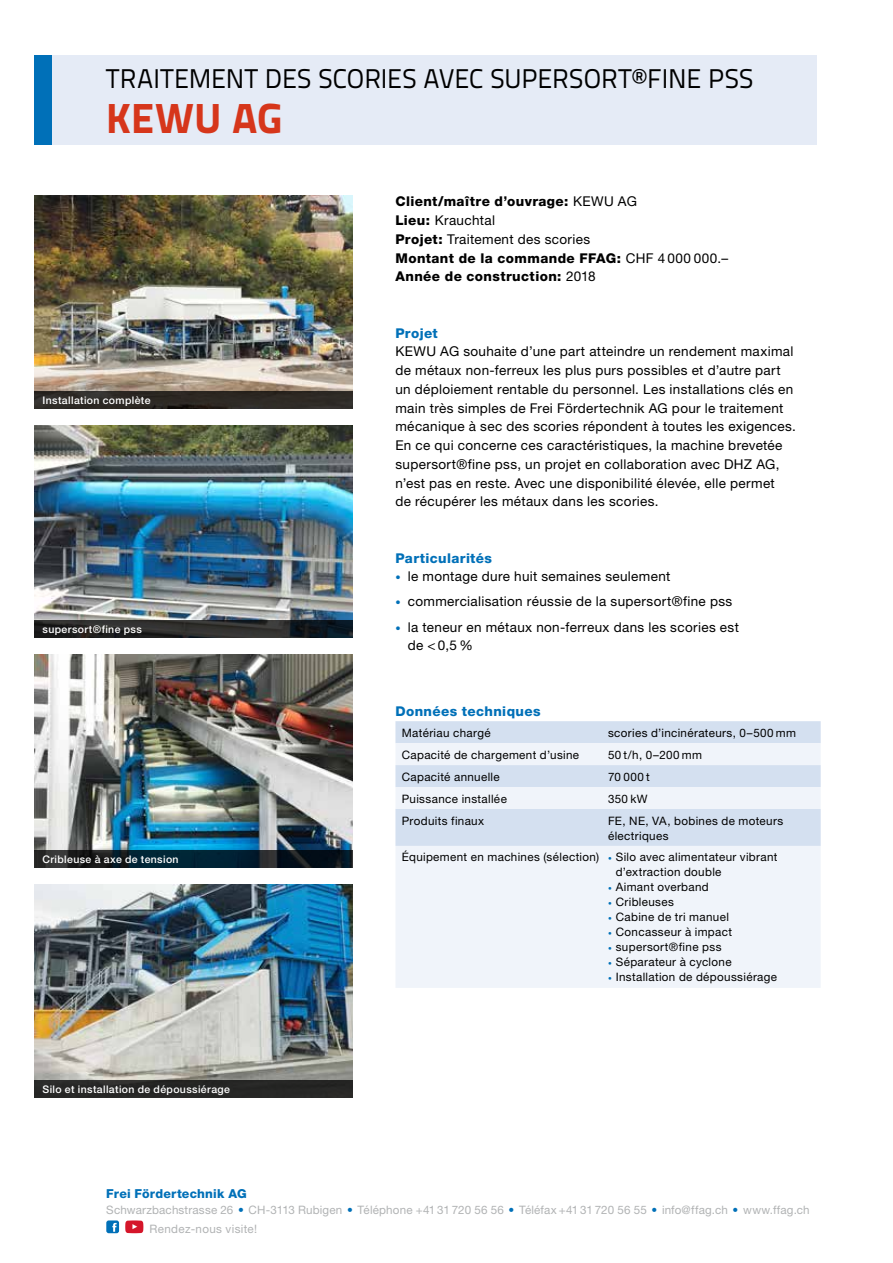
<style>
.page{position:relative;width:893px;height:1263px;background:#fff}
.page>*{position:absolute;margin:0;border:0;box-sizing:border-box;transform-origin:0 0}
.t1{font:800 42px "Titillium Text 22 L";color:#d6361b}
.t2{font:27px "Titillium Text 22 L";color:#000}
.t3{font:13.5px/18.8px "Helvetica Neue";letter-spacing:.025em;color:#000}
.t4{font:800 13.5px/18.8px "Helvetica Neue";letter-spacing:.03em;color:#000}
.t5{font:800 13.5px "Helvetica Neue";letter-spacing:.03em;color:#0070b8}
.t6{font:800 12.3px "Helvetica Neue";letter-spacing:.015em;color:#0070b8}
.t7{font:11.7px/15px "Helvetica Neue";letter-spacing:.03em;color:#000}
.t8{font:11.7px/19.2px "Helvetica Neue";letter-spacing:.015em;color:#b1b3b4}
.t9{font:500 10.5px "Helvetica Neue";letter-spacing:.035em;color:#fff}
.s1{font-weight:400}
.s2{font-size:10.5px;color:#0070b8}
.s3{font-size:7.5px;color:#0070b8}
.s4{color:#0070b8}
</style>
<div class="page">
<div style="left:34px;top:55px;width:782px;height:90px;background:#dfe7f4"></div>
<div style="left:34px;top:55px;width:17px;height:90px;background:#0070b8"></div>
<svg style="left:106px;top:1220px;width:13px;height:13px"></svg>
<svg style="left:125px;top:1220px;width:18px;height:13px"></svg>
<img style="left:34px;top:655px;width:319px;height:195px">
<img style="left:34px;top:884px;width:319px;height:196px">
<img style="left:34px;top:425px;width:319px;height:196px">
<img style="left:34px;top:196px;width:319px;height:195px">
<div style="left:34px;top:391px;width:319px;height:17px;background:#2d2924"></div>
<svg style="left:34px;top:621px;width:319px;height:17px;background:#242627"></svg>
<svg style="left:34px;top:850px;width:319px;height:17px;background:#0d1f29"></svg>
<div style="left:34px;top:1080px;width:319px;height:17px;background:#262625"></div>
<div style="left:395px;top:721px;width:426px;height:22px;background:#d4e0f0"></div>
<svg style="left:395px;top:743px;width:426px;height:245px;fill:#f0f4fa"></svg>
<h2 class="t2" style="left:106px;top:59px;width:649px">TRAITEMENT DES SCORIES AVEC SUPERSORT®FINE PSS</h2>
<h1 class="t1" style="left:106px;top:86px;width:177px">KEWU AG</h1>
<p class="t9" style="left:43px;top:394px;width:110px">Installation complète</p>
<p class="t9" style="left:43px;top:623px;width:101px">supersort®fine pss</p>
<p class="t9" style="left:43px;top:853px;width:138px">Cribleuse à axe de tension</p>
<p class="t9" style="left:43px;top:1082px;width:189px">Silo et installation de dépoussiérage</p>
<p class="t4" style="left:395px;top:192px;width:334px">Client/maître d’ouvrage: <span class="s1">KEWU AG<br></span>Lieu: <span class="s1">Krauchtal<br></span>Projet: <span class="s1">Traitement des scories<br></span>Montant de la commande FFAG: <span class="s1">CHF 4 000 000.–<br></span>Année de construction: <span class="s1">2018</span></p>
<p class="t5" style="left:395px;top:325px;width:44px">Projet</p>
<p class="t3" style="left:395px;top:342px;width:402px">KEWU AG souhaite d’une part atteindre un rendement maximal de métaux non-ferreux les plus purs possibles et d’autre part un déploiement rentable du personnel. Les installations clés en main très simples de Frei Fördertechnik AG pour le traitement mécanique à sec des scories répondent à toutes les exigences.<br>En ce qui concerne ces caractéristiques, la machine brevetée supersort®fine pss, un projet en collaboration avec DHZ AG, n’est pas en reste. Avec une disponibilité élevée, elle permet<br>de récupérer les métaux dans les scories.</p>
<p class="t5" style="left:395px;top:550px;width:98px">Particularités</p>
<p class="t3" style="left:395px;top:567px;width:276px"><span class="s2">•</span> le montage dure huit semaines seulement</p>
<p class="t3" style="left:395px;top:592px;width:338px"><span class="s2">•</span> commercialisation réussie de la supersort®fine pss</p>
<p class="t3" style="left:408px;top:617px;width:333px;text-indent:-12px"><span class="s2">•</span> la teneur en métaux non-ferreux dans les scories est de &lt; 0,5 %</p>
<p class="t5" style="left:395px;top:703px;width:147px">Données techniques</p>
<p class="t7" style="left:402px;top:725px;width:90px">Matériau chargé</p>
<p class="t7" style="left:608px;top:725px;width:190px">scories d’incinérateurs, 0–500 mm</p>
<p class="t7" style="left:402px;top:747px;width:179px">Capacité de chargement d’usine</p>
<p class="t7" style="left:608px;top:747px;width:95px">50 t/h, 0–200 mm</p>
<p class="t7" style="left:402px;top:769px;width:99px">Capacité annuelle</p>
<p class="t7" style="left:608px;top:769px;width:43px">70 000 t</p>
<p class="t7" style="left:402px;top:791px;width:107px">Puissance installée</p>
<p class="t7" style="left:608px;top:791px;width:41px">350 kW</p>
<p class="t7" style="left:402px;top:813px;width:84px">Produits finaux</p>
<p class="t7" style="left:608px;top:813px;width:177px">FE, NE, VA, bobines de moteurs électriques</p>
<p class="t7" style="left:616px;top:850px;width:163px;text-indent:-214px">Équipement en machines (sélection) <span class="s3">•</span> Silo avec alimentateur vibrant d’extraction double</p>
<p class="t7" style="left:608px;top:880px;width:102px"><span class="s3">•</span> Aimant overband</p>
<p class="t7" style="left:608px;top:895px;width:67px"><span class="s3">•</span> Cribleuses</p>
<p class="t7" style="left:608px;top:910px;width:122px"><span class="s3">•</span> Cabine de tri manuel</p>
<p class="t7" style="left:608px;top:925px;width:125px"><span class="s3">•</span> Concasseur à impact</p>
<p class="t7" style="left:608px;top:940px;width:115px"><span class="s3">•</span> supersort®fine pss</p>
<p class="t7" style="left:608px;top:955px;width:125px"><span class="s3">•</span> Séparateur à cyclone</p>
<p class="t7" style="left:608px;top:970px;width:171px"><span class="s3">•</span> Installation de dépoussiérage</p>
<p class="t6" style="left:106px;top:1186px;width:142px">Frei Fördertechnik AG</p>
<p class="t8" style="left:150px;top:1200px;width:662px;text-indent:-43px">Schwarzbachstrasse 26 <span class="s4">•</span> CH-3113 Rubigen <span class="s4">•</span> Téléphone +41 31 720 56 56 <span class="s4">•</span> Téléfax +41 31 720 56 55 <span class="s4">•</span> info@ffag.ch <span class="s4">•</span> www.ffag.ch<br>Rendez-nous visite!</p>
</div>
